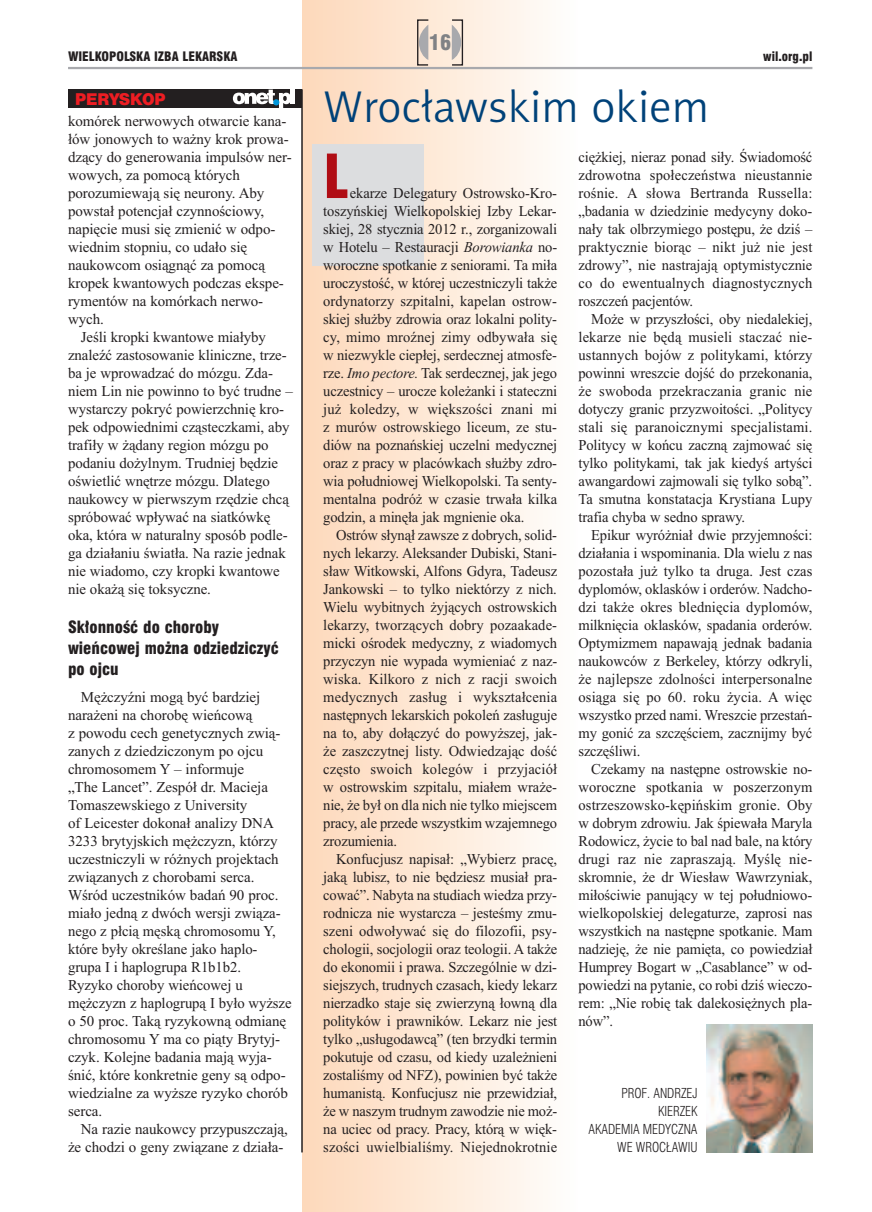
<style>
.page{position:relative;width:872px;height:1212px;background:#fff}
.page>*{position:absolute;margin:0;border:0;box-sizing:border-box;transform-origin:0 0}
.t1{font:900 condensed 66px "Myriad Pro";color:#b00d15}
.t2{font:45px "Naomi Sans EFNTT Light";color:#004279}
.t3{font:21px "Swis 721 Blk Cn EU";color:#808285}
.t4{font:16.5px/21px "Swis 721 Blk Cn EU";color:#231f20}
.t5{font:15px/18px "Times New Roman";letter-spacing:-.005em;color:#231f20;text-align:justify}
.t6{font:15px "Swis 721 Blk 2 EU";letter-spacing:-.005em;color:#ee1d23}
.t7{font:13.5px/18px "Swis 721 Lt Cn EU";letter-spacing:-.005em;color:#231f20;text-align:right}
.t8{font:12.75px "Swis 721 Blk Cn EU";color:#231f20}
.s1{font-style:italic}
</style>
<div class="page">
<div style="left:302px;top:0;width:276px;height:1212px;background:linear-gradient(to right,#fdd8b9,#fefefc)"></div>
<svg style="left:417px;top:19px;width:46px;height:47px;background:#d9ccc1"></svg>
<hr style="left:68px;top:67px;width:744px;height:2px;background:#a8a9ad">
<div style="left:68px;top:89px;width:234px;height:19px;background:#231f20"></div>
<hr style="left:301px;top:89px;width:2px;height:1063px;background:#231f20">
<hr style="left:291px;top:89px;width:4px;height:15px;background:#fff">
<svg style="left:233px;top:90px;width:58px;height:18px"></svg>
<div style="left:313px;top:145px;width:111px;height:121px;background:#dcdddf"></div>
<img style="left:706px;top:1025px;width:106px;height:127px">
<h3 class="t3" style="left:429px;top:30px;width:24px">16</h3>
<h2 class="t2" style="left:323px;top:81px;width:387px">Wrocławskim okiem</h2>
<h1 class="t1" style="left:323px;top:153px;width:27px">L</h1>
<p class="t8" style="left:68px;top:48px;width:171px">WIELKOPOLSKA IZBA LEKARSKA</p>
<p class="t8" style="left:763px;top:48px;width:51px">wil.org.pl</p>
<p class="t6" style="left:75px;top:89px;width:92px">PERYSKOP</p>
<p class="t5" style="left:68px;top:112px;width:220px">komórek nerwowych otwarcie kana-</p>
<p class="t5" style="left:68px;top:130px;width:222px">łów jonowych to ważny krok prowa-</p>
<p class="t5" style="left:68px;top:148px;width:225px">dzący do generowania impulsów ner-</p>
<p class="t5" style="left:68px;top:166px;width:173px">wowych, za pomocą których</p>
<p class="t5" style="left:68px;top:184px;width:198px">porozumiewają się neurony. Aby</p>
<p class="t5" style="left:68px;top:202px;width:198px">powstał potencjał czynnościowy,</p>
<p class="t5" style="left:68px;top:220px;width:209px">napięcie musi się zmienić w odpo-</p>
<p class="t5" style="left:68px;top:238px;width:180px">wiednim stopniu, co udało się</p>
<p class="t5" style="left:68px;top:256px;width:198px">naukowcom osiągnąć za pomocą</p>
<p class="t5" style="left:68px;top:274px;width:217px">kropek kwantowych podczas ekspe-</p>
<p class="t5" style="left:68px;top:292px;width:196px">rymentów na komórkach nerwo-</p>
<p class="t5" style="left:68px;top:310px;width:37px">wych.</p>
<p class="t5" style="left:81px;top:328px;width:187px">Jeśli kropki kwantowe miałyby</p>
<p class="t5" style="left:68px;top:346px;width:220px">znaleźć zastosowanie kliniczne, trze-</p>
<p class="t5" style="left:68px;top:364px;width:206px">ba je wprowadzać do mózgu. Zda-</p>
<p class="t5" style="left:68px;top:382px;width:226px">niem Lin nie powinno to być trudne –</p>
<p class="t5" style="left:68px;top:400px;width:217px">wystarczy pokryć powierzchnię kro-</p>
<p class="t5" style="left:68px;top:418px;width:223px">pek odpowiednimi cząsteczkami, aby</p>
<p class="t5" style="left:68px;top:436px;width:202px">trafiły w żądany region mózgu po</p>
<p class="t5" style="left:68px;top:454px;width:211px">podaniu dożylnym. Trudniej będzie</p>
<p class="t5" style="left:68px;top:472px;width:203px">oświetlić wnętrze mózgu. Dlatego</p>
<p class="t5" style="left:68px;top:490px;width:222px">naukowcy w pierwszym rzędzie chcą</p>
<p class="t5" style="left:68px;top:508px;width:204px">spróbować wpływać na siatkówkę</p>
<p class="t5" style="left:68px;top:526px;width:221px">oka, która w naturalny sposób podle-</p>
<p class="t5" style="left:68px;top:544px;width:219px">ga działaniu światła. Na razie jednak</p>
<p class="t5" style="left:68px;top:562px;width:213px">nie wiadomo, czy kropki kwantowe</p>
<p class="t5" style="left:68px;top:580px;width:144px">nie okażą się toksyczne.</p>
<p class="t4" style="left:68px;top:617px;width:212px">Skłonność do choroby wieńcowej można odziedziczyć po ojcu</p>
<p class="t5" style="left:68px;top:688px;width:225px;text-align:left;text-indent:13px">Mężczyźni mogą być bardziej narażeni na chorobę wieńcową<br>z powodu cech genetycznych zwią&shy;zanych z dziedziczonym po ojcu chromosomem Y – informuje<br>„The Lancet”. Zespół dr. Macieja<br>Tomaszewskiego z University<br>of Leicester dokonał analizy DNA<br>3233 brytyjskich mężczyzn, którzy uczestniczyli w różnych projektach związanych z chorobami serca.<br>Wśród uczestników badań 90 proc. miało jedną z dwóch wersji związa&shy;nego z płcią męską chromosomu Y, które były określane jako haplo&shy;grupa I i haplogrupa R1b1b2.<br>Ryzyko choroby wieńcowej u mężczyzn z haplogrupą I było wyższe o 50 proc. Taką ryzykowną odmianę chromosomu Y ma co piąty Brytyj&shy;czyk. Kolejne badania mają wyja&shy;śnić, które konkretnie geny są odpo&shy;wiedzialne za wyższe ryzyko chorób serca.</p>
<p class="t5" style="left:68px;top:1120px;width:221px;text-align:right">Na razie naukowcy przypuszczają, że chodzi o geny związane z działa-</p>
<p class="t5" style="left:578px;top:148px;width:235px">ciężkiej, nieraz ponad siły. Świadomość zdrowotna społeczeństwa nieustannie rośnie. A słowa Bertranda Russella: „badania w dziedzinie medycyny doko&shy;nały tak olbrzymiego postępu, że dziś – praktycznie biorąc – nikt już nie jest zdrowy”, nie nastrajają optymistycznie co do ewentualnych diagnostycznych roszczeń pacjentów.</p>
<p class="t5" style="left:578px;top:310px;width:235px;text-indent:13px">Może w przyszłości, oby niedalekiej, lekarze nie będą musieli staczać nie&shy;ustannych bojów z politykami, którzy powinni wreszcie dojść do przekonania, że swoboda przekraczania granic nie dotyczy granic przyzwoitości. „Politycy stali się paranoicznymi specjalistami.<br>Politycy w końcu zaczną zajmować się tylko politykami, tak jak kiedyś artyści awangardowi zajmowali się tylko sobą”.<br>Ta smutna konstatacja Krystiana Lupy trafia chyba w sedno sprawy.</p>
<p class="t5" style="left:578px;top:526px;width:235px;text-indent:13px">Epikur wyróżniał dwie przyjemności: działania i wspominania. Dla wielu z nas pozostała już tylko ta druga. Jest czas dyplomów, oklasków i orderów. Nadcho&shy;dzi także okres blednięcia dyplomów, milknięcia oklasków, spadania orderów.<br>Optymizmem napawają jednak badania naukowców z Berkeley, którzy odkryli, że najlepsze zdolności interpersonalne osiąga się po 60. roku życia. A więc wszystko przed nami. Wreszcie przestań&shy;my gonić za szczęściem, zacznijmy być szczęśliwi.</p>
<p class="t5" style="left:578px;top:760px;width:235px;text-indent:13px">Czekamy na następne ostrowskie no&shy;woroczne spotkania w poszerzonym ostrzeszowsko-kępińskim gronie. Oby w dobrym zdrowiu. Jak śpiewała Maryla Rodowicz, życie to bal nad bale, na który drugi raz nie zapraszają. Myślę nie&shy;skromnie, że dr Wiesław Wawrzyniak, miłościwie panujący w tej południowo&shy;wielkopolskiej delegaturze, zaprosi nas wszystkich na następne spotkanie. Mam nadzieję, że nie pamięta, co powiedział Humprey Bogart w „Casablance” w od&shy;powiedzi na pytanie, co robi dziś wieczo&shy;rem: „Nie robię tak dalekosiężnych pla&shy;nów”.</p>
<p class="t5" style="left:323px;top:184px;width:235px;text-indent:27px">ekarze Delegatury Ostrowsko-Kro&shy;toszyńskiej Wielkopolskiej Izby Lekar&shy;skiej, 28 stycznia 2012 r., zorganizowali w Hotelu – Restauracji <span class="s1">Borowianka</span> no&shy;woroczne spotkanie z seniorami. Ta miła uroczystość, w której uczestniczyli także ordynatorzy szpitalni, kapelan ostrow&shy;skiej służby zdrowia oraz lokalni polity&shy;cy, mimo mroźnej zimy odbywała się w niezwykle ciepłej, serdecznej atmosfe&shy;rze. <span class="s1">Imo pectore.</span> Tak serdecznej, jak jego uczestnicy – urocze koleżanki i stateczni już koledzy, w większości znani mi z murów ostrowskiego liceum, ze stu&shy;diów na poznańskiej uczelni medycznej oraz z pracy w placówkach służby zdro&shy;wia południowej Wielkopolski. Ta senty&shy;mentalna podróż w czasie trwała kilka godzin, a minęła jak mgnienie oka.</p>
<p class="t5" style="left:323px;top:526px;width:235px;text-indent:13px">Ostrów słynął zawsze z dobrych, solid&shy;nych lekarzy. Aleksander Dubiski, Stani&shy;sław Witkowski, Alfons Gdyra, Tadeusz Jankowski – to tylko niektórzy z nich.<br>Wielu wybitnych żyjących ostrowskich lekarzy, tworzących dobry pozaakade&shy;micki ośrodek medyczny, z wiadomych przyczyn nie wypada wymieniać z naz&shy;wiska. Kilkoro z nich z racji swoich medycznych zasług i wykształcenia następnych lekarskich pokoleń zasługuje na to, aby dołączyć do powyższej, jak&shy;że zaszczytnej listy. Odwiedzając dość często swoich kolegów i przyjaciół w ostrowskim szpitalu, miałem wraże&shy;nie, że był on dla nich nie tylko miejscem pracy, ale przede wszystkim wzajemnego zrozumienia.</p>
<p class="t5" style="left:323px;top:850px;width:235px;text-indent:13px">Konfucjusz napisał: „Wybierz pracę, jaką lubisz, to nie będziesz musiał pra&shy;cować”. Nabyta na studiach wiedza przy&shy;rodnicza nie wystarcza – jesteśmy zmu&shy;szeni odwoływać się do filozofii, psy&shy;chologii, socjologii oraz teologii. A także do ekonomii i prawa. Szczególnie w dzi&shy;siejszych, trudnych czasach, kiedy lekarz nierzadko staje się zwierzyną łowną dla polityków i prawników. Lekarz nie jest tylko „usługodawcą” (ten brzydki termin pokutuje od czasu, od kiedy uzależnieni zostaliśmy od NFZ), powinien być także humanistą. Konfucjusz nie przewidział, że w naszym trudnym zawodzie nie moż&shy;na uciec od pracy. Pracy, którą w więk&shy;szości uwielbialiśmy. Niejednokrotnie</p>
<p class="t7" style="left:588px;top:1084px;width:110px">PROF. ANDRZEJ<br>KIERZEK<br>AKADEMIA MEDYCZNA<br>WE WROCŁAWIU</p>
</div>
